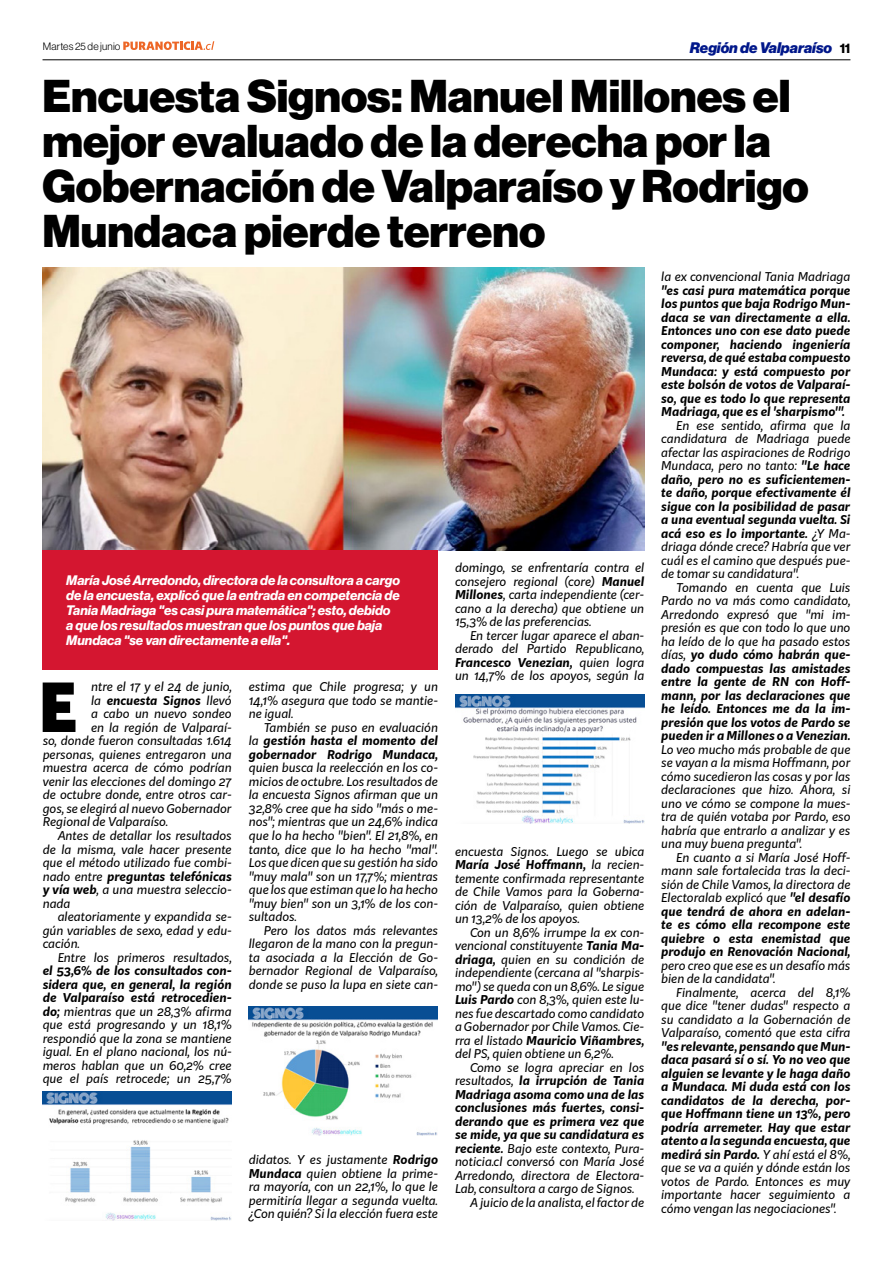
<style>
.page{position:relative;width:893px;height:1263px;background:#fff}
.page>*{position:absolute;margin:0;border:0;box-sizing:border-box;transform-origin:0 0}
.t1{font:900 66.3px "Kit Sans";color:#000}
.t2{font:45px/45px "N Haas Grotesk DS Pro 95 Blk";color:#000}
.t3{font:15px "N Haas Grotesk DS Pro 96 Blk It";color:#00178a}
.t4{font:13.5px/15px "N Haas Grotesk DS Pro 76 Bd It";color:#fff}
.t5{font:italic 12px/13.5px "Kit Sans";color:#000;text-align:justify}
.t6{font:italic 700 12px/13.5px "Kit Sans";color:#000;text-align:justify}
.t7{font:10.5px "N Haas Grotesk DS Pro 45 Lt";letter-spacing:.015em;color:#000}
.s1{font-family:"N Haas Grotesk DS Pro 75 Bd";font-size:13.5px;color:#000}
.s2{font-weight:400}
.s3{font-weight:700}
</style>
<div class="page">
<hr style="left:43px;top:59px;width:807px;height:1px;background:#000">
<svg style="left:123px;top:41px;width:91px;height:9px"></svg>
<img style="left:43px;top:268px;width:601px;height:283px">
<div style="left:43px;top:551px;width:395px;height:119px;background:#d41630"></div>
<img style="left:43px;top:1092px;width:189px;height:128px">
<img style="left:249px;top:1007px;width:189px;height:128px">
<img style="left:455px;top:694px;width:189px;height:129px">
<p class="t7" style="left:43px;top:40px;width:79px">Martes 25 de junio</p>
<p class="t3" style="left:690px;top:39px;width:162px">Región de Valparaíso <span class="s1">11</span></p>
<h2 class="t2" style="left:43px;top:74px;width:768px">Encuesta Signos: Manuel Millones el mejor evaluado de la derecha por la<br>Gobernación de Valparaíso y Rodrigo<br>Mundaca pierde terreno</h2>
<p class="t4" style="left:66px;top:573px;width:335px">María José Arredondo, directora de la consultora a cargo de la encuesta, explicó que la entrada en competencia de Tania Madriaga "es casi pura matemática"; esto, debido a que los resultados muestran que los puntos que baja Mundaca "se van directamente a ella".</p>
<h1 class="t1" style="left:39px;top:647px;width:40px">E</h1>
<p class="t5" style="left:91px;top:680px;width:142px">ntre el 17 y el 24 de junio,</p>
<p class="t6" style="left:91px;top:693px;width:142px"><span class="s2">la</span> encuesta Signos <span class="s2">llevó</span></p>
<p class="t5" style="left:91px;top:707px;width:142px">a cabo un nuevo sondeo</p>
<p class="t5" style="left:91px;top:720px;width:142px">en la región de Valparaí-</p>
<p class="t5" style="left:43px;top:734px;width:191px">so, donde fueron consultadas 1.614</p>
<p class="t5" style="left:43px;top:747px;width:191px">personas, quienes entregaron una</p>
<p class="t5" style="left:43px;top:761px;width:191px">muestra acerca de cómo podrían</p>
<p class="t5" style="left:43px;top:774px;width:191px">venir las elecciones del domingo 27</p>
<p class="t5" style="left:43px;top:788px;width:191px">de octubre donde, entre otros car-</p>
<p class="t5" style="left:43px;top:801px;width:191px">gos, se elegirá al nuevo Gobernador</p>
<p class="t5" style="left:43px;top:815px;width:127px">Regional de Valparaíso.</p>
<p class="t5" style="left:58px;top:828px;width:176px">Antes de detallar los resultados</p>
<p class="t5" style="left:43px;top:842px;width:191px">de la misma, vale hacer presente</p>
<p class="t5" style="left:43px;top:855px;width:191px">que el método utilizado fue combi-</p>
<p class="t6" style="left:43px;top:868px;width:191px"><span class="s2">nado entre</span> preguntas telefónicas</p>
<p class="t5" style="left:43px;top:882px;width:191px"><span class="s3">y vía web</span>, a una muestra seleccio-</p>
<p class="t5" style="left:43px;top:896px;width:29px">nada</p>
<p class="t5" style="left:58px;top:909px;width:176px">aleatoriamente y expandida se-</p>
<p class="t5" style="left:43px;top:923px;width:191px">gún variables de sexo, edad y edu-</p>
<p class="t5" style="left:43px;top:936px;width:39px">cación.</p>
<p class="t5" style="left:58px;top:950px;width:176px">Entre los primeros resultados,</p>
<p class="t5" style="left:43px;top:963px;width:191px"><span class="s3">el 53,6% de los consultados con&shy;sidera que, en general, la región de Valparaíso está retrocedien&shy;do;</span> mientras que un 28,3% afirma que está progresando y un 18,1% respondió que la zona se mantiene igual. En el plano nacional, los nú&shy;meros hablan que un 60,2% cree que el país retrocede; un 25,7%</p>
<p class="t5" style="left:249px;top:680px;width:191px">estima que Chile progresa; y un 14,1% asegura que todo se mantie&shy;ne igual.</p>
<p class="t6" style="left:249px;top:720px;width:191px;text-indent:15px"><span class="s2">También se puso en evaluación la</span> gestión hasta el momento del gobernador Rodrigo Mundaca,</p>
<p class="t5" style="left:249px;top:761px;width:191px">quien busca la reelección en los co&shy;micios de octubre. Los resultados de la encuesta Signos afirman que un 32,8% cree que ha sido "más o me&shy;nos"; mientras que un 24,6% indica que lo ha hecho "bien". El 21,8%, en tanto, dice que lo ha hecho "mal".<br>Los que dicen que su gestión ha sido "muy mala" son un 17,7%; mientras que los que estiman que lo ha hecho "muy bien" son un 3,1% de los con&shy;sultados.</p>
<p class="t5" style="left:249px;top:923px;width:191px;text-indent:15px">Pero los datos más relevantes llegaron de la mano con la pregun&shy;ta asociada a la Elección de Go&shy;bernador Regional de Valparaíso, donde se puso la lupa en siete can-</p>
<p class="t5" style="left:249px;top:1152px;width:191px">didatos. Y es justamente <span class="s3">Rodrigo Mundaca</span> quien obtiene la prime&shy;ra mayoría, con un 22,1%, lo que le permitiría llegar a segunda vuelta. ¿Con quién? Si la elección fuera este</p>
<p class="t5" style="left:455px;top:560px;width:191px">domingo, se enfrentaría contra el consejero regional (core) <span class="s3">Manuel Millones</span>, carta independiente (cer&shy;cano a la derecha) que obtiene un 15,3% de las preferencias.</p>
<p class="t5" style="left:455px;top:628px;width:191px;text-indent:15px">En tercer lugar aparece el aban&shy;derado del Partido Republicano, <span class="s3">Francesco Venezian,</span> quien logra un 14,7% de los apoyos, según la</p>
<p class="t5" style="left:455px;top:844px;width:191px">encuesta Signos. Luego se ubica <span class="s3">María José Hoffmann,</span> la recien&shy;temente confirmada representante de Chile Vamos para la Goberna&shy;ción de Valparaíso, quien obtiene un 13,2% de los apoyos.</p>
<p class="t5" style="left:455px;top:925px;width:191px;text-indent:15px">Con un 8,6% irrumpe la ex con&shy;vencional constituyente <span class="s3">Tania Ma&shy;driaga,</span> quien en su condición de independiente (cercana al "sharpis&shy;mo") se queda con un 8,6%. Le sigue <span class="s3">Luis Pardo</span> con 8,3%, quien este lu&shy;nes fue descartado como candidato a Gobernador por Chile Vamos. Cie&shy;rra el listado <span class="s3">Mauricio Viñambres, </span>del PS, quien obtiene un 6,2%.</p>
<p class="t5" style="left:470px;top:1060px;width:176px">Como se logra apreciar en los</p>
<p class="t6" style="left:455px;top:1073px;width:191px"><span class="s2">resultados,</span> la irrupción de Tania</p>
<p class="t6" style="left:455px;top:1087px;width:191px">Madriaga asoma como una de las</p>
<p class="t6" style="left:455px;top:1100px;width:191px">conclusiones más fuertes, consi-</p>
<p class="t6" style="left:455px;top:1114px;width:191px">derando que es primera vez que</p>
<p class="t6" style="left:455px;top:1127px;width:191px">se mide, ya que su candidatura es</p>
<p class="t5" style="left:455px;top:1141px;width:191px"><span class="s3">reciente.</span> Bajo este contexto, Pura-</p>
<p class="t5" style="left:455px;top:1154px;width:191px">noticia.cl conversó con María José</p>
<p class="t5" style="left:455px;top:1168px;width:191px">Arredondo, directora de Electora-</p>
<p class="t5" style="left:455px;top:1181px;width:181px">Lab, consultora a cargo de Signos.</p>
<p class="t5" style="left:470px;top:1195px;width:176px">A juicio de la analista, el factor de</p>
<p class="t5" style="left:661px;top:269px;width:191px">la ex convencional Tania Madriaga</p>
<p class="t6" style="left:661px;top:282px;width:191px">"es casi pura matemática porque los puntos que baja Rodrigo Mun&shy;daca se van directamente a ella.<br>Entonces uno con ese dato puede componer, haciendo ingeniería reversa, de qué estaba compuesto Mundaca: y está compuesto por este bolsón de votos de Valparaí&shy;so, que es todo lo que representa Madriaga, que es el 'sharpismo'".</p>
<p class="t5" style="left:661px;top:418px;width:191px;text-indent:15px">En ese sentido, afirma que la candidatura de Madriaga puede afectar las aspiraciones de Rodrigo Mundaca, pero no tanto: <span class="s3">"Le hace daño, pero no es suficientemen&shy;te daño, porque efectivamente él sigue con la posibilidad de pasar a una eventual segunda vuelta. Si acá eso es lo importante.</span> ¿Y Ma&shy;driaga dónde crece? Habría que ver cuál es el camino que después pue&shy;de tomar su candidatura".</p>
<p class="t6" style="left:661px;top:579px;width:191px;text-indent:15px"><span class="s2">Tomando en cuenta que Luis Pardo no va más como candidato, Arredondo expresó que "mi im&shy;presión es que con todo lo que uno ha leído de lo que ha pasado estos días,</span> yo dudo cómo habrán que&shy;dado compuestas las amistades entre la gente de RN con Hoff&shy;mann, por las declaraciones que he leído. Entonces me da la im&shy;presión que los votos de Pardo se pueden ir a Millones o a Venezian.</p>
<p class="t5" style="left:661px;top:742px;width:191px">Lo veo mucho más probable de que se vayan a la misma Hoffmann, por cómo sucedieron las cosas y por las declaraciones que hizo. Ahora, si uno ve cómo se compone la mues&shy;tra de quién votaba por Pardo, eso habría que entrarlo a analizar y es una muy buena pregunta".</p>
<p class="t6" style="left:661px;top:849px;width:191px;text-indent:15px"><span class="s2">En cuanto a si María José Hoff&shy;mann sale fortalecida tras la deci&shy;sión de Chile Vamos, la directora de Electoralab explicó que</span> "el desafío que tendrá de ahora en adelan&shy;te es cómo ella recompone este quiebre o esta enemistad que produjo en Renovación Nacional,</p>
<p class="t5" style="left:661px;top:958px;width:191px">pero creo que ese es un desafío más bien de la candidata".</p>
<p class="t5" style="left:661px;top:985px;width:191px;text-indent:15px">Finalmente, acerca del 8,1% que dice "tener dudas" respecto a su candidato a la Gobernación de Valparaíso, comentó que esta cifra</p>
<p class="t6" style="left:661px;top:1038px;width:191px">"es relevante, pensando que Mun&shy;daca pasará sí o sí. Yo no veo que alguien se levante y le haga daño a Mundaca. Mi duda está con los candidatos de la derecha, por&shy;que Hoffmann tiene un 13%, pero podría arremeter. Hay que estar atento a la segunda encuesta, que medirá sin Pardo. <span class="s2">Y ahí está el 8%, que se va a quién y dónde están los votos de Pardo. Entonces es muy importante hacer seguimiento a cómo vengan las negociaciones".</span></p>
</div>
